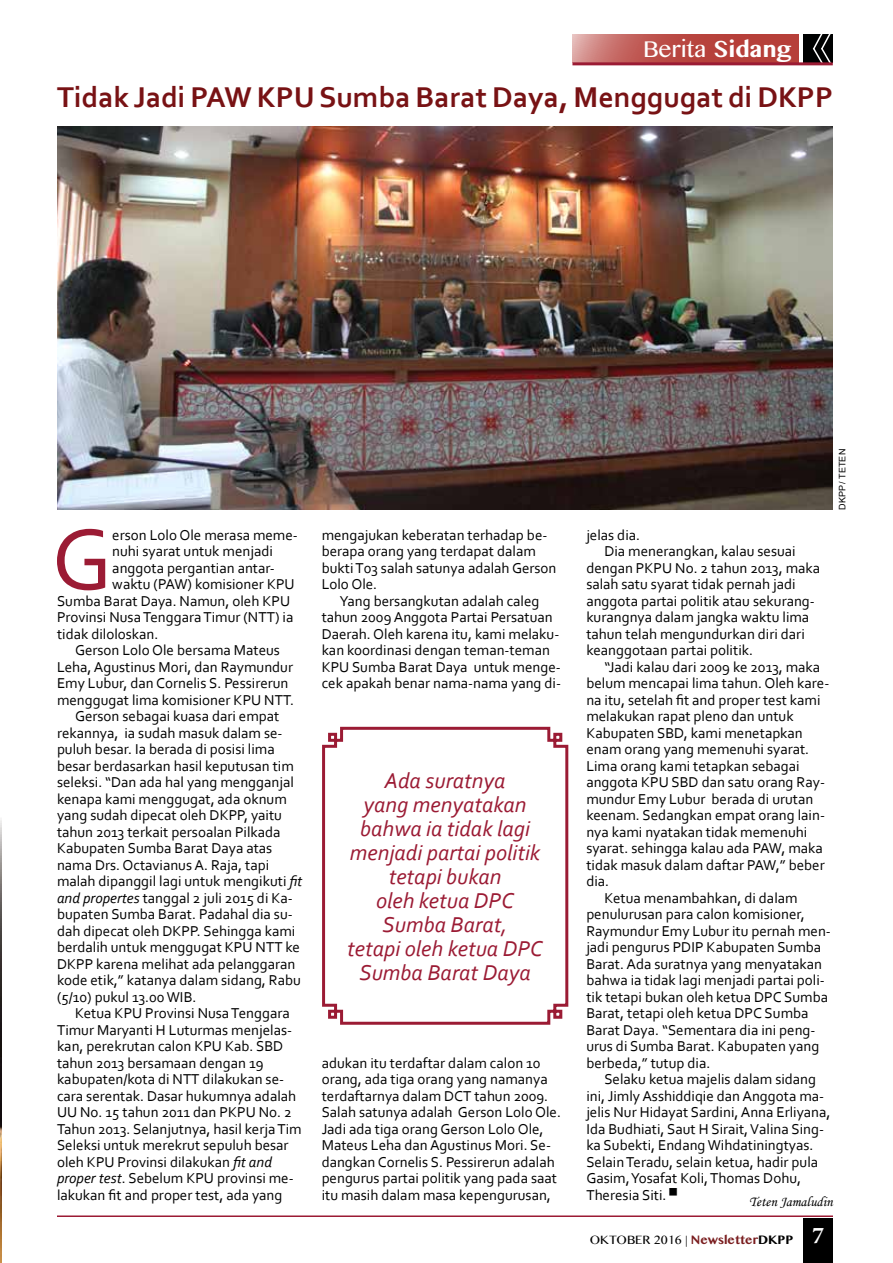
<style>
.page{position:relative;width:893px;height:1263px;background:#fff}
.page>*{position:absolute;margin:0;border:0;box-sizing:border-box;transform-origin:0 0}
.t1{font:90.75px "Corbel";color:#9b1b34}
.t2{font:700 30px "Corbel";color:#781214}
.t3{font:25.5px "Kannada MN";color:#fff}
.t4{font:italic 22.5px/24px "Corbel";color:#9b1b34;text-align:center}
.t5{font:15px/16.5px "Corbel";color:#000101}
.t6{font:14.25px "Monotype Corsiva";color:#000}
.t7{font:13.5px "Kannada MN";color:#000}
.t8{font:9px "Arial";letter-spacing:.02em;color:#000}
.s1{font-weight:700}
.s2{font-style:italic}
.s3{font-weight:700;color:#7a1e20}
.s4{font-family:"Minion Pro";font-weight:700;font-size:24px;color:#fff}
</style>
<div class="page">
<img style="left:0;top:820px;width:2px;height:443px">
<svg style="left:572px;top:34px;width:227px;height:28px;background:#be5550"></svg>
<div style="left:803px;top:34px;width:30px;height:28px;background:#000101"></div>
<svg style="left:811px;top:34px;width:22px;height:32px"></svg>
<hr style="left:572px;top:62px;width:261px;height:3px;background:#9b1b34">
<div style="left:803px;top:1218px;width:30px;height:45px;background:#000"></div>
<hr style="left:57px;top:1215px;width:776px;height:2px;background:#9b1b34">
<img style="left:57px;top:126px;width:776px;height:384px">
<svg style="left:322px;top:726px;width:247px;height:299px"></svg>
<h3 class="t3" style="left:643px;top:33px;width:150px">Berita <span class="s1">Sidang</span></h3>
<h2 class="t2" style="left:57px;top:79px;width:777px">Tidak Jadi PAW KPU Sumba Barat Daya, Menggugat di DKPP</h2>
<h1 class="t1" style="left:52px;top:503px;width:62px">G</h1>
<p class="t5" style="left:112px;top:526px;width:187px">erson Lolo Ole merasa meme-</p>
<p class="t5" style="left:112px;top:543px;width:162px">nuhi syarat untuk menjadi</p>
<p class="t5" style="left:112px;top:559px;width:164px">anggota pergantian antar-</p>
<p class="t5" style="left:112px;top:576px;width:184px">waktu (PAW) komisioner KPU</p>
<p class="t5" style="left:57px;top:592px;width:235px">Sumba Barat Daya. Namun, oleh KPU</p>
<p class="t5" style="left:57px;top:609px;width:238px">Provinsi Nusa Tenggara Timur (NTT) ia</p>
<p class="t5" style="left:57px;top:625px;width:103px">tidak diloloskan.</p>
<p class="t5" style="left:75px;top:642px;width:206px">Gerson Lolo Ole bersama Mateus</p>
<p class="t5" style="left:57px;top:658px;width:238px">Leha, Agustinus Mori, dan Raymundur</p>
<p class="t5" style="left:57px;top:675px;width:233px">Emy Lubur, dan Cornelis S. Pessirerun</p>
<p class="t5" style="left:57px;top:691px;width:239px">menggugat lima komisioner KPU NTT.</p>
<p class="t5" style="left:75px;top:708px;width:206px">Gerson sebagai kuasa dari empat</p>
<p class="t5" style="left:57px;top:724px;width:227px">rekannya, ia sudah masuk dalam se-</p>
<p class="t5" style="left:57px;top:741px;width:219px">puluh besar. Ia berada di posisi lima</p>
<p class="t5" style="left:57px;top:757px;width:238px">besar berdasarkan hasil keputusan tim</p>
<p class="t5" style="left:57px;top:774px;width:238px">seleksi. “Dan ada hal yang mengganjal</p>
<p class="t5" style="left:57px;top:790px;width:231px">kenapa kami menggugat, ada oknum</p>
<p class="t5" style="left:57px;top:807px;width:227px">yang sudah dipecat oleh DKPP, yaitu</p>
<p class="t5" style="left:57px;top:823px;width:225px">tahun 2013 terkait persoalan Pilkada</p>
<p class="t5" style="left:57px;top:840px;width:217px">Kabupaten Sumba Barat Daya atas</p>
<p class="t5" style="left:57px;top:856px;width:214px">nama Drs. Octavianus A. Raja, tapi</p>
<p class="t5" style="left:57px;top:873px;width:247px">malah dipanggil lagi untuk mengikuti <span class="s2">fit</span></p>
<p class="t5" style="left:57px;top:889px;width:237px"><span class="s2">and propertes</span> tanggal 2 juli 2015 di Ka-</p>
<p class="t5" style="left:57px;top:906px;width:237px">bupaten Sumba Barat. Padahal dia su-</p>
<p class="t5" style="left:57px;top:922px;width:240px">dah dipecat oleh DKPP. Sehingga kami</p>
<p class="t5" style="left:57px;top:939px;width:245px">berdalih untuk menggugat KPU NTT ke</p>
<p class="t5" style="left:57px;top:955px;width:240px">DKPP karena melihat ada pelanggaran</p>
<p class="t5" style="left:57px;top:972px;width:245px">kode etik,” katanya dalam sidang, Rabu</p>
<p class="t5" style="left:57px;top:988px;width:141px">(5/10) pukul 13.00 WIB.</p>
<p class="t5" style="left:75px;top:1005px;width:216px">Ketua KPU Provinsi Nusa Tenggara</p>
<p class="t5" style="left:57px;top:1021px;width:237px">Timur Maryanti H Luturmas menjelas-</p>
<p class="t5" style="left:57px;top:1038px;width:228px">kan, perekrutan calon KPU Kab. SBD</p>
<p class="t5" style="left:57px;top:1054px;width:208px">tahun 2013 bersamaan dengan 19</p>
<p class="t5" style="left:57px;top:1071px;width:229px">kabupaten/kota di NTT dilakukan se-</p>
<p class="t5" style="left:57px;top:1087px;width:241px">cara serentak. Dasar hukumnya adalah</p>
<p class="t5" style="left:57px;top:1104px;width:236px">UU No. 15 tahun 2011 dan PKPU No. 2</p>
<p class="t5" style="left:57px;top:1120px;width:246px">Tahun 2013. Selanjutnya, hasil kerja Tim</p>
<p class="t5" style="left:57px;top:1137px;width:233px">Seleksi untuk merekrut sepuluh besar</p>
<p class="t5" style="left:57px;top:1153px;width:217px">oleh KPU Provinsi dilakukan <span class="s2">fit and</span></p>
<p class="t5" style="left:57px;top:1170px;width:238px"><span class="s2">proper test</span>. Sebelum KPU provinsi me-</p>
<p class="t5" style="left:57px;top:1186px;width:227px">lakukan fit and proper test, ada yang</p>
<p class="t5" style="left:322px;top:526px;width:236px">mengajukan keberatan terhadap be&shy;berapa orang yang terdapat dalam bukti T03 salah satunya adalah Gerson<br>Lolo Ole.</p>
<p class="t5" style="left:322px;top:592px;width:241px;text-indent:18px">Yang bersangkutan adalah caleg tahun 2009 Anggota Partai Persatuan Daerah. Oleh karena itu, kami melaku&shy;kan koordinasi dengan teman-teman KPU Sumba Barat Daya untuk menge&shy;cek apakah benar nama-nama yang di-</p>
<h3 class="t4" style="left:347px;top:768px;width:197px">Ada suratnya<br>yang menyatakan bahwa ia tidak lagi menjadi partai politik tetapi bukan<br>oleh ketua DPC<br>Sumba Barat,<br>tetapi oleh ketua DPC<br>Sumba Barat Daya</h3>
<p class="t5" style="left:322px;top:1054px;width:241px">adukan itu terdaftar dalam calon 10 orang, ada tiga orang yang namanya terdaftarnya dalam DCT tahun 2009.<br>Salah satunya adalah Gerson Lolo Ole.<br>Jadi ada tiga orang Gerson Lolo Ole, Mateus Leha dan Agustinus Mori. Se&shy;dangkan Cornelis S. Pessirerun adalah pengurus partai politik yang pada saat itu masih dalam masa kepengurusan,</p>
<p class="t8" style="left:836px;top:510px;width:62px;rotate:-90deg">DKPP/ TETEN</p>
<p class="t5" style="left:586px;top:526px;width:55px">jelas dia.</p>
<p class="t5" style="left:604px;top:543px;width:193px">Dia menerangkan, kalau sesuai</p>
<p class="t5" style="left:586px;top:559px;width:235px">dengan PKPU No. 2 tahun 2013, maka</p>
<p class="t5" style="left:586px;top:576px;width:211px">salah satu syarat tidak pernah jadi</p>
<p class="t5" style="left:586px;top:592px;width:230px">anggota partai politik atau sekurang-</p>
<p class="t5" style="left:586px;top:609px;width:224px">kurangnya dalam jangka waktu lima</p>
<p class="t5" style="left:586px;top:625px;width:220px">tahun telah mengundurkan diri dari</p>
<p class="t5" style="left:586px;top:642px;width:168px">keanggotaan partai politik.</p>
<p class="t5" style="left:604px;top:658px;width:217px">“Jadi kalau dari 2009 ke 2013, maka</p>
<p class="t5" style="left:586px;top:675px;width:245px">belum mencapai lima tahun. Oleh kare-</p>
<p class="t5" style="left:586px;top:691px;width:236px">na itu, setelah fit and proper test kami</p>
<p class="t5" style="left:586px;top:708px;width:209px">melakukan rapat pleno dan untuk</p>
<p class="t5" style="left:586px;top:724px;width:218px">Kabupaten SBD, kami menetapkan</p>
<p class="t5" style="left:586px;top:741px;width:224px">enam orang yang memenuhi syarat.</p>
<p class="t5" style="left:586px;top:757px;width:215px">Lima orang kami tetapkan sebagai</p>
<p class="t5" style="left:586px;top:774px;width:240px">anggota KPU SBD dan satu orang Ray-</p>
<p class="t5" style="left:586px;top:790px;width:229px">mundur Emy Lubur berada di urutan</p>
<p class="t5" style="left:586px;top:807px;width:240px">keenam. Sedangkan empat orang lain-</p>
<p class="t5" style="left:586px;top:823px;width:222px">nya kami nyatakan tidak memenuhi</p>
<p class="t5" style="left:586px;top:840px;width:238px">syarat. sehingga kalau ada PAW, maka</p>
<p class="t5" style="left:586px;top:856px;width:240px">tidak masuk dalam daftar PAW,” beber</p>
<p class="t5" style="left:586px;top:873px;width:24px">dia.</p>
<p class="t5" style="left:604px;top:889px;width:195px">Ketua menambahkan, di dalam</p>
<p class="t5" style="left:586px;top:906px;width:220px">penulurusan para calon komisioner,</p>
<p class="t5" style="left:586px;top:922px;width:246px">Raymundur Emy Lubur itu pernah men-</p>
<p class="t5" style="left:586px;top:939px;width:236px">jadi pengurus PDIP Kabupaten Sumba</p>
<p class="t5" style="left:586px;top:955px;width:237px">Barat. Ada suratnya yang menyatakan</p>
<p class="t5" style="left:586px;top:972px;width:240px">bahwa ia tidak lagi menjadi partai poli-</p>
<p class="t5" style="left:586px;top:988px;width:243px">tik tetapi bukan oleh ketua DPC Sumba</p>
<p class="t5" style="left:586px;top:1005px;width:224px">Barat, tetapi oleh ketua DPC Sumba</p>
<p class="t5" style="left:586px;top:1021px;width:231px">Barat Daya. “Sementara dia ini peng-</p>
<p class="t5" style="left:586px;top:1038px;width:234px">urus di Sumba Barat. Kabupaten yang</p>
<p class="t5" style="left:586px;top:1054px;width:126px">berbeda,” tutup dia.</p>
<p class="t5" style="left:604px;top:1071px;width:213px">Selaku ketua majelis dalam sidang</p>
<p class="t5" style="left:586px;top:1087px;width:239px">ini, Jimly Asshiddiqie dan Anggota ma-</p>
<p class="t5" style="left:586px;top:1104px;width:246px">jelis Nur Hidayat Sardini, Anna Erliyana,</p>
<p class="t5" style="left:586px;top:1120px;width:239px">Ida Budhiati, Saut H Sirait, Valina Sing-</p>
<p class="t5" style="left:586px;top:1137px;width:229px">ka Subekti, Endang Wihdatiningtyas.</p>
<p class="t5" style="left:586px;top:1153px;width:233px">Selain Teradu, selain ketua, hadir pula</p>
<p class="t5" style="left:586px;top:1170px;width:216px">Gasim, Yosafat Koli, Thomas Dohu,</p>
<p class="t5" style="left:586px;top:1186px;width:82px">Theresia Siti.</p>
<p class="t6" style="left:749px;top:1193px;width:85px">Teten Jamaludin</p>
<p class="t7" style="left:590px;top:1231px;width:236px">OKTOBER 2016 | <span class="s3">Newsletter</span><span class="s1">DKPP</span> <span class="s4">7</span></p>
</div>
